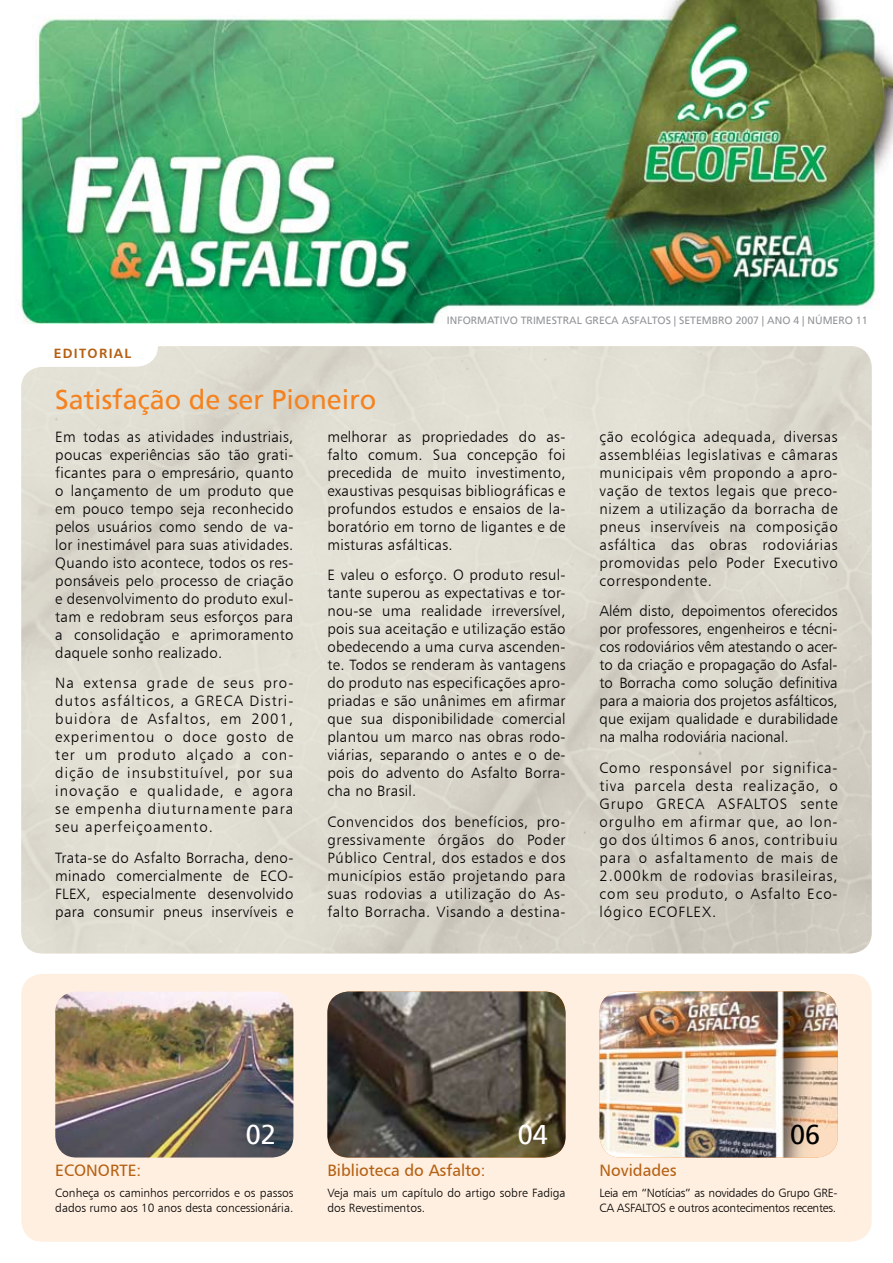
<style>
.page{position:relative;width:893px;height:1263px;background:#fff}
.page>*{position:absolute;margin:0;border:0;box-sizing:border-box;transform-origin:0 0}
.t1{font:27px "Frutiger";color:#f5821f}
.t2{font:27px "Frutiger";color:#fff}
.t3{font:27px "Frutiger";color:#000}
.t4{font:16.5px "Frutiger BT Roman B";color:#b56012}
.t5{font:15px/18px "Frutiger BT Light B";letter-spacing:.02em;color:#000;text-align:justify}
.t6{font:13.5px "Frutiger BT Bold B";letter-spacing:.1em;color:#b56012}
.t7{font:12px/14.4px "Frutiger BT Light B";color:#000}
.t8{font:12px/14.4px "Frutiger BT Light B";letter-spacing:-.02em;color:#000}
.t9{font:10.5px "Frutiger";color:#939598}
</style>
<div class="page">
<img style="left:16px;top:0;width:877px;height:324px">
<div style="left:21px;top:974px;width:851px;height:268px;background:#ffefe0;border-radius:21px"></div>
<img style="left:55px;top:991px;width:238px;height:166px;border-radius:21px">
<img style="left:327px;top:991px;width:239px;height:166px;border-radius:21px">
<img style="left:600px;top:991px;width:238px;height:166px;border-radius:21px">
<p class="t6" style="left:54px;top:344px;width:79px">EDITORIAL</p>
<h1 class="t1" style="left:55px;top:383px;width:323px">Satisfação de ser Pioneiro</h1>
<p class="t9" style="left:447px;top:314px;width:422px">INFORMATIVO TRIMESTRAL GRECA ASFALTOS | SETEMBRO 2007 | ANO 4 | NÚMERO 11</p>
<p class="t5" style="left:55px;top:427px;width:240px">Em todas as atividades industriais, poucas experiências são tão grati&shy;ficantes para o empresário, quanto o lançamento de um produto que em pouco tempo seja reconhecido pelos usuários como sendo de va&shy;lor inestimável para suas atividades.<br>Quando isto acontece, todos os res&shy;ponsáveis pelo processo de criação e desenvolvimento do produto exul&shy;tam e redobram seus esforços para a consolidação e aprimoramento daquele sonho realizado.</p>
<p class="t5" style="left:55px;top:674px;width:240px">Na extensa grade de seus pro&shy;dutos asfálticos, a GRECA Distri&shy;buidora de Asfaltos, em 2001, experimentou o doce gosto de ter um produto alçado a con&shy;dição de insubstituível, por sua inovação e qualidade, e agora se empenha diuturnamente para seu aperfeiçoamento.</p>
<p class="t5" style="left:55px;top:849px;width:240px">Trata-se do Asfalto Borracha, deno&shy;minado comercialmente de ECO-FLEX, especialmente desenvolvido para consumir pneus inservíveis e</p>
<p class="t5" style="left:327px;top:427px;width:240px">melhorar as propriedades do as&shy;falto comum. Sua concepção foi precedida de muito investimento, exaustivas pesquisas bibliográficas e profundos estudos e ensaios de la&shy;boratório em torno de ligantes e de misturas asfálticas.</p>
<p class="t5" style="left:327px;top:566px;width:240px">E valeu o esforço. O produto resul&shy;tante superou as expectativas e tor&shy;nou-se uma realidade irreversível, pois sua aceitação e utilização estão obedecendo a uma curva ascenden&shy;te. Todos se renderam às vantagens do produto nas especificações apro&shy;priadas e são unânimes em afirmar que sua disponibilidade comercial plantou um marco nas obras rodo&shy;viárias, separando o antes e o de&shy;pois do advento do Asfalto Borra&shy;cha no Brasil.</p>
<p class="t5" style="left:327px;top:813px;width:240px">Convencidos dos benefícios, pro&shy;gressivamente órgãos do Poder Público Central, dos estados e dos municípios estão projetando para suas rodovias a utilização do As&shy;falto Borracha. Visando a destina-</p>
<p class="t5" style="left:600px;top:427px;width:240px">ção ecológica adequada, diversas assembléias legislativas e câmaras municipais vêm propondo a apro&shy;vação de textos legais que preco&shy;nizem a utilização da borracha de pneus inservíveis na composição asfáltica das obras rodoviárias promovidas pelo Poder Executivo correspondente.</p>
<p class="t5" style="left:600px;top:602px;width:240px">Além disto, depoimentos oferecidos por professores, engenheiros e técni&shy;cos rodoviários vêm atestando o acer&shy;to da criação e propagação do Asfal&shy;to Borracha como solução definitiva para a maioria dos projetos asfálticos, que exijam qualidade e durabilidade na malha rodoviária nacional.</p>
<p class="t5" style="left:600px;top:759px;width:240px">Como responsável por significa&shy;tiva parcela desta realização, o Grupo GRECA ASFALTOS sente orgulho em afirmar que, ao lon&shy;go dos últimos 6 anos, contribuiu para o asfaltamento de mais de 2.000km de rodovias brasileiras, com seu produto, o Asfalto Eco&shy;lógico ECOFLEX.</p>
<h1 class="t2" style="left:246px;top:1118px;width:32px">02</h1>
<h1 class="t2" style="left:518px;top:1118px;width:32px">04</h1>
<h1 class="t3" style="left:790px;top:1118px;width:32px">06</h1>
<p class="t4" style="left:55px;top:1160px;width:88px">ECONORTE:</p>
<p class="t4" style="left:327px;top:1160px;width:160px">Biblioteca do Asfalto:</p>
<p class="t4" style="left:600px;top:1160px;width:79px">Novidades</p>
<p class="t7" style="left:55px;top:1186px;width:240px">Conheça os caminhos percorridos e os passos dados rumo aos 10 anos desta concessionária.</p>
<p class="t7" style="left:327px;top:1186px;width:240px">Veja mais um capítulo do artigo sobre Fadiga dos Revestimentos.</p>
<p class="t8" style="left:600px;top:1186px;width:240px">Leia em “Notícias” as novidades do Grupo GRE-<br>CA ASFALTOS e outros acontecimentos recentes.</p>
</div>
